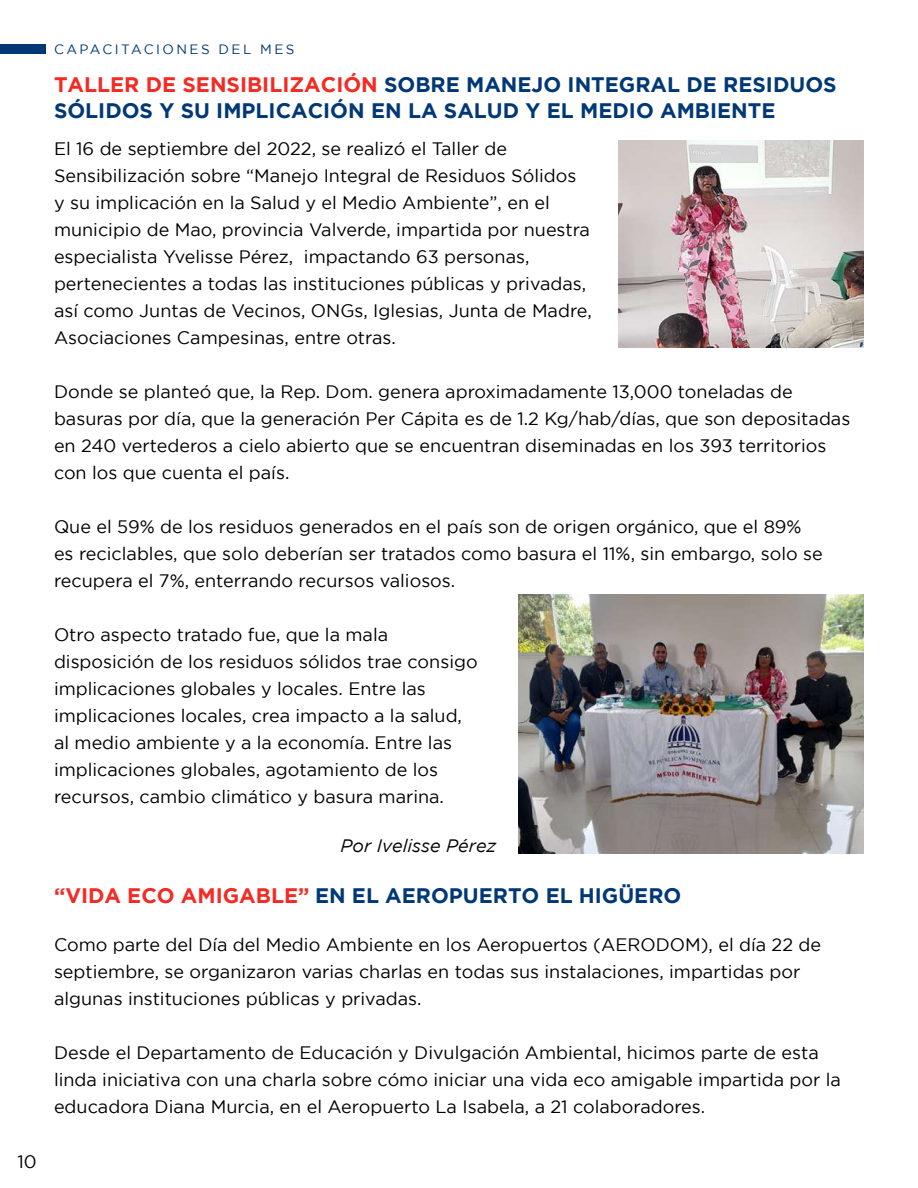
<style>
.page{position:relative;width:918px;height:1188px;background:#fff}
.page>*{position:absolute;margin:0;border:0;box-sizing:border-box;transform-origin:0 0}
.t1{font:700 21px/25.2px "Gotham";color:#003876}
.t2{font:18px/27px "Gotham";color:#000}
.t3{font:italic 18px "Gotham";color:#000}
.t4{font:13.5px "Gotham";letter-spacing:.18em;color:#003876}
.s1{color:#f32b24}
</style>
<div class="page">
<img style="left:618px;top:140px;width:246px;height:208px">
<img style="left:518px;top:594px;width:346px;height:259px">
<div style="left:0;top:44px;width:45px;height:10px;background:#003876"></div>
<p class="t2" style="left:17px;top:1147px;width:21px">10</p>
<p class="t4" style="left:54px;top:42px;width:242px">CAPACITACIONES DEL MES</p>
<p class="t1" style="left:54px;top:72px;width:784px"><span class="s1">TALLER DE SENSIBILIZACIÓN</span> SOBRE MANEJO INTEGRAL DE RESIDUOS<br>SÓLIDOS Y SU IMPLICACIÓN EN LA SALUD Y EL MEDIO AMBIENTE</p>
<p class="t2" style="left:54px;top:135px;width:539px">El 16 de septiembre del 2022, se realizó el Taller de Sensibilización sobre “Manejo Integral de Residuos Sólidos<br>y su implicación en la Salud y el Medio Ambiente”, en el municipio de Mao, provincia Valverde, impartida por nuestra especialista Yvelisse Pérez, impactando 63 personas, pertenecientes a todas las instituciones públicas y privadas, así como Juntas de Vecinos, ONGs, Iglesias, Junta de Madre, Asociaciones Campesinas, entre otras.</p>
<p class="t2" style="left:54px;top:378px;width:798px">Donde se planteó que, la Rep. Dom. genera aproximadamente 13,000 toneladas de basuras por día, que la generación Per Cápita es de 1.2 Kg/hab/días, que son depositadas en 240 vertederos a cielo abierto que se encuentran diseminadas en los 393 territorios con los que cuenta el país.</p>
<p class="t2" style="left:54px;top:513px;width:770px">Que el 59% de los residuos generados en el país son de origen orgánico, que el 89% es reciclables, que solo deberían ser tratados como basura el 11%, sin embargo, solo se recupera el 7%, enterrando recursos valiosos.</p>
<p class="t2" style="left:54px;top:621px;width:425px">Otro aspecto tratado fue, que la mala disposición de los residuos sólidos trae consigo implicaciones globales y locales. Entre las implicaciones locales, crea impacto a la salud, al medio ambiente y a la economía. Entre las implicaciones globales, agotamiento de los recursos, cambio climático y basura marina.</p>
<p class="t3" style="left:341px;top:835px;width:157px">Por Ivelisse Pérez</p>
<p class="t1" style="left:54px;top:882px;width:629px"><span class="s1">“VIDA ECO AMIGABLE”</span> EN EL AEROPUERTO EL HIGÜERO</p>
<p class="t2" style="left:54px;top:930px;width:769px">Como parte del Día del Medio Ambiente en los Aeropuertos (AERODOM), el día 22 de septiembre, se organizaron varias charlas en todas sus instalaciones, impartidas por algunas instituciones públicas y privadas.</p>
<p class="t2" style="left:54px;top:1038px;width:789px">Desde el Departamento de Educación y Divulgación Ambiental, hicimos parte de esta linda iniciativa con una charla sobre cómo iniciar una vida eco amigable impartida por la educadora Diana Murcia, en el Aeropuerto La Isabela, a 21 colaboradores.</p>
</div>
